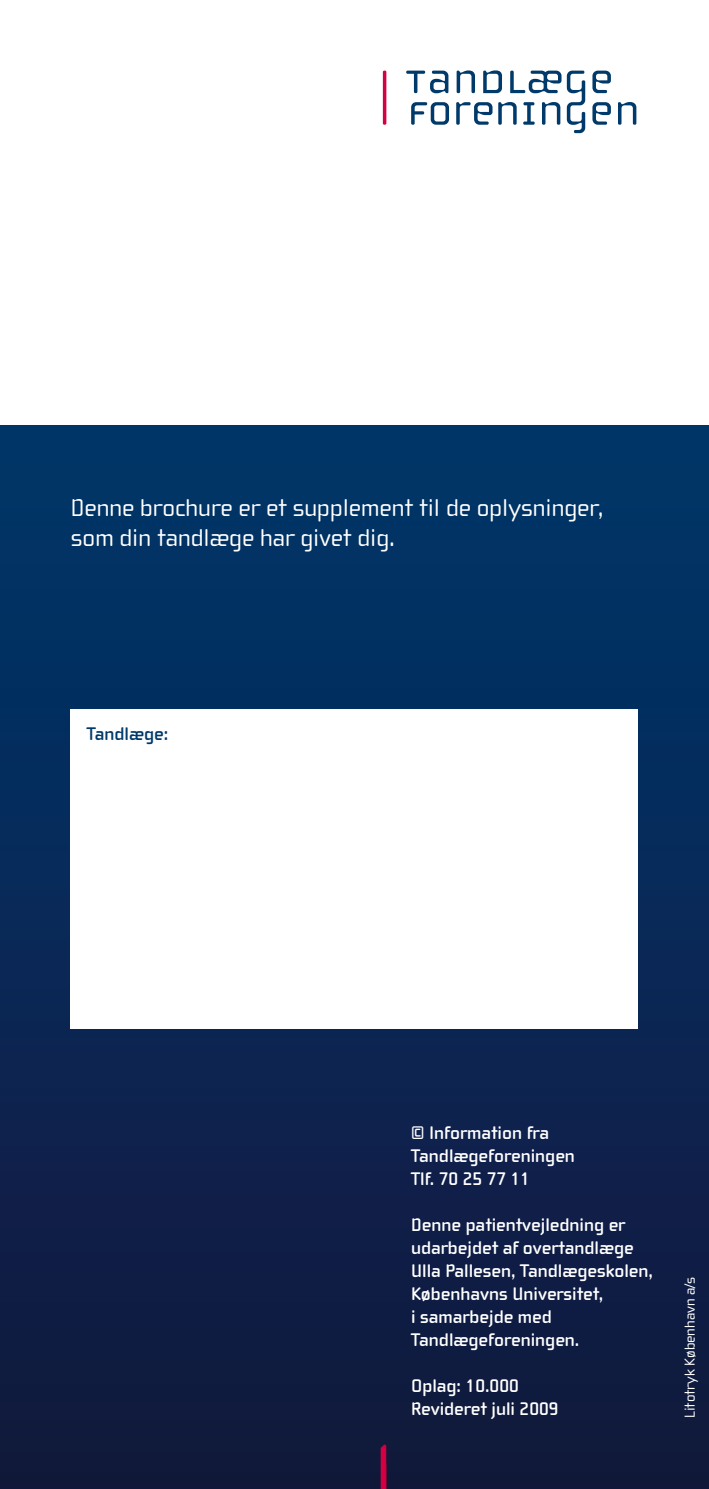
<style>
.page{position:relative;width:709px;height:1489px;background:#fff}
.page>*{position:absolute;margin:0;border:0;box-sizing:border-box;transform-origin:0 0}
.t1{font:25px/30px "Cholla Wide OT";color:#fff}
.t2{font:700 18.75px/23px "Cholla Wide OT";color:#fff}
.t3{font:700 18.75px "Cholla Wide OT";color:#003a6a}
.t4{font:15px "Cholla Wide OT";color:#fff}
</style>
<div class="page">
<div style="left:0;top:425px;width:709px;height:1063px;background:linear-gradient(to bottom,#00386c,#13183c)"></div>
<svg style="left:406px;top:71px;width:42px;height:22px"></svg>
<svg style="left:456px;top:70px;width:19px;height:23px"></svg>
<svg style="left:483px;top:70px;width:19px;height:23px"></svg>
<svg style="left:411px;top:102px;width:38px;height:23px"></svg>
<svg style="left:498px;top:102px;width:18px;height:23px"></svg>
<svg style="left:523px;top:102px;width:11px;height:23px"></svg>
<svg style="left:542px;top:102px;width:18px;height:23px"></svg>
<svg style="left:618px;top:102px;width:18px;height:23px"></svg>
<svg style="left:567px;top:71px;width:18px;height:62px"></svg>
<svg style="left:592px;top:71px;width:19px;height:22px"></svg>
<svg style="left:592px;top:102px;width:19px;height:23px"></svg>
<svg style="left:456px;top:102px;width:36px;height:23px"></svg>
<svg style="left:510px;top:71px;width:51px;height:22px"></svg>
<hr style="left:383px;top:71px;width:3px;height:54px;background:#d30043">
<hr style="left:383px;top:1445px;width:3px;height:43px;background:#cd003a">
<svg style="left:380px;top:1446px;width:3px;height:42px"></svg>
<div style="left:71px;top:709px;width:567px;height:319px;background:#fff"></div>
<svg style="left:51px;top:1413px;width:10px;height:12px"></svg>
<h1 class="t1" style="left:71px;top:492px;width:534px">Denne brochure er et supplement til de oplysninger, som din tandlæge har givet dig.</h1>
<p class="t3" style="left:87px;top:723px;width:83px">Tandlæge:</p>
<p class="t2" style="left:411px;top:1121px;width:165px">© Information fra<br>Tandlægeforeningen<br>Tlf. 70 25 77 11</p>
<p class="t2" style="left:411px;top:1213px;width:243px">Denne patientvejledning er udarbejdet af overtandlæge<br>Ulla Pallesen, Tandlægeskolen,<br>Københavns Universitet,<br>i samarbejde med<br>Tandlægeforeningen.</p>
<p class="t2" style="left:411px;top:1374px;width:149px">Oplag: 10.000<br>Revideret juli 2009</p>
<p class="t4" style="left:681px;top:1417px;width:143px;rotate:-90deg">Litotryk København a/s</p>
</div>
